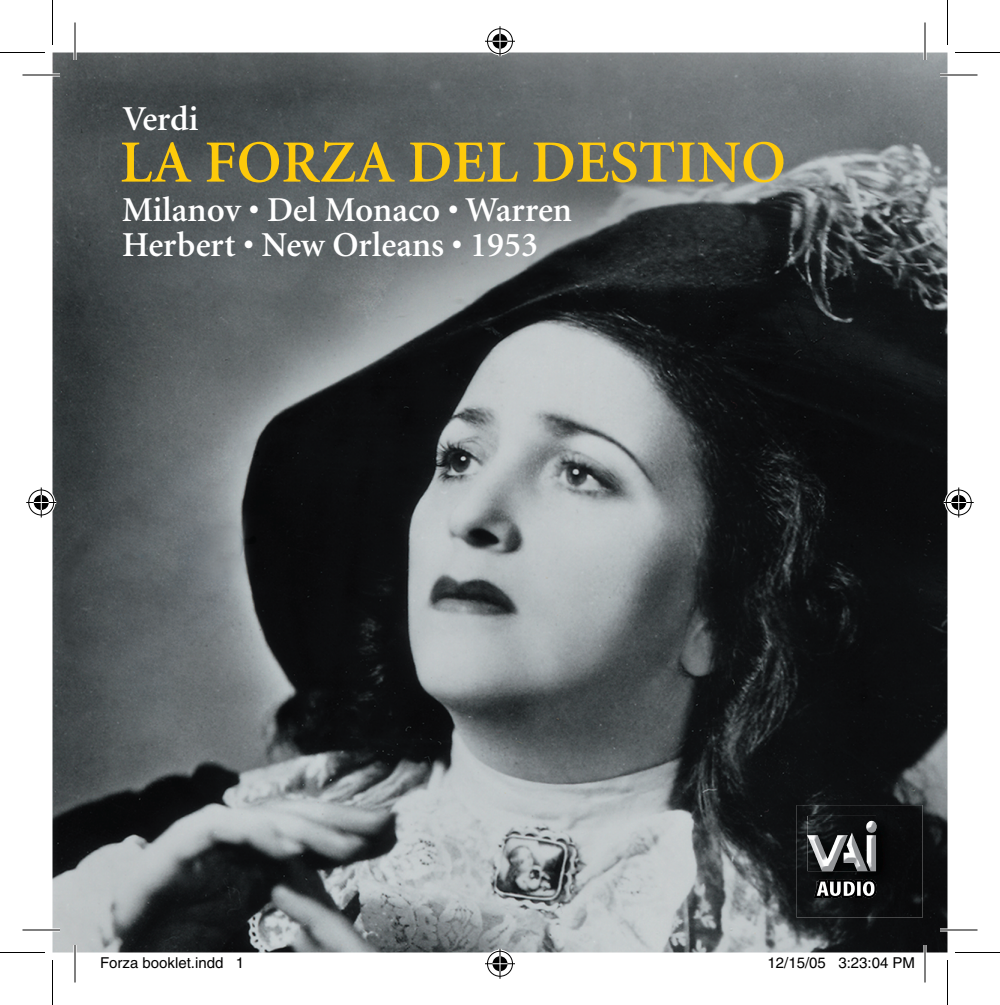
<style>
.page{position:relative;width:1000px;height:1005px;background:#fff}
.page>*{position:absolute;margin:0;border:0;box-sizing:border-box;transform-origin:0 0}
.t1{font:600 60px "Minion";color:#feca0a}
.t2{font:600 35px/35px "Minion";color:#fff}
.t3{font:15px "Helvetica";color:#000}
</style>
<div class="page">
<img style="left:52px;top:53px;width:895px;height:900px">
<img style="left:797px;top:805px;width:126px;height:113px">
<img style="left:814px;top:879px;width:63px;height:19px">
<img style="left:817px;top:881px;width:58px;height:15px">
<img style="left:808px;top:816px;width:68px;height:55px">
<svg style="left:22px;top:73px;width:38px;height:4px"></svg>
<svg style="left:940px;top:73px;width:38px;height:4px"></svg>
<svg style="left:22px;top:928px;width:38px;height:4px"></svg>
<svg style="left:940px;top:928px;width:38px;height:4px"></svg>
<svg style="left:73px;top:22px;width:4px;height:38px"></svg>
<svg style="left:73px;top:945px;width:4px;height:37px"></svg>
<svg style="left:923px;top:22px;width:4px;height:38px"></svg>
<svg style="left:923px;top:945px;width:4px;height:37px"></svg>
<hr style="left:22px;top:75px;width:38px;height:1px;background:#000">
<hr style="left:940px;top:75px;width:38px;height:1px;background:#000">
<hr style="left:22px;top:930px;width:38px;height:1px;background:#000">
<hr style="left:940px;top:930px;width:38px;height:1px;background:#000">
<hr style="left:75px;top:22px;width:1px;height:38px;background:#000">
<hr style="left:75px;top:945px;width:1px;height:37px;background:#000">
<hr style="left:925px;top:22px;width:1px;height:38px;background:#000">
<hr style="left:925px;top:945px;width:1px;height:37px;background:#000">
<hr style="left:0;top:52px;width:45px;height:1px;background:#000">
<hr style="left:955px;top:52px;width:45px;height:1px;background:#000">
<hr style="left:0;top:952px;width:45px;height:1px;background:#000">
<hr style="left:955px;top:952px;width:45px;height:1px;background:#000">
<hr style="left:52px;top:0;width:1px;height:45px;background:#000">
<hr style="left:52px;top:960px;width:1px;height:45px;background:#000">
<hr style="left:947px;top:0;width:1px;height:45px;background:#000">
<hr style="left:947px;top:960px;width:1px;height:45px;background:#000">
<div style="left:486px;top:27px;width:28px;height:28px;border:3px solid #fff;border-radius:50%"></div>
<hr style="left:485px;top:40px;width:30px;height:3px;background:#fff">
<svg style="left:498px;top:26px;width:4px;height:30px"></svg>
<div style="left:491px;top:32px;width:18px;height:18px;border:3px solid #fff;border-radius:50%"></div>
<div style="left:487px;top:28px;width:26px;height:26px;border:1px solid #000;border-radius:50%"></div>
<hr style="left:485px;top:41px;width:30px;height:1px;background:#000">
<hr style="left:500px;top:26px;width:1px;height:30px;background:#000">
<svg style="left:492px;top:34px;width:16px;height:15px"></svg>
<div style="left:486px;top:950px;width:28px;height:28px;border:3px solid #fff;border-radius:50%"></div>
<hr style="left:485px;top:962px;width:30px;height:3px;background:#fff">
<svg style="left:498px;top:949px;width:4px;height:30px"></svg>
<div style="left:491px;top:955px;width:18px;height:18px;border:3px solid #fff;border-radius:50%"></div>
<div style="left:487px;top:951px;width:26px;height:26px;border:1px solid #000;border-radius:50%"></div>
<hr style="left:485px;top:963px;width:30px;height:1px;background:#000">
<hr style="left:500px;top:949px;width:1px;height:30px;background:#000">
<svg style="left:492px;top:956px;width:16px;height:15px"></svg>
<div style="left:27px;top:488px;width:28px;height:29px;border:3px solid #fff;border-radius:50%"></div>
<hr style="left:26px;top:501px;width:30px;height:3px;background:#fff">
<hr style="left:40px;top:488px;width:3px;height:30px;background:#fff">
<div style="left:32px;top:493px;width:18px;height:19px;border:3px solid #fff;border-radius:50%"></div>
<div style="left:28px;top:490px;width:26px;height:25px;border:1px solid #000;border-radius:50%"></div>
<hr style="left:26px;top:502px;width:30px;height:1px;background:#000">
<hr style="left:41px;top:488px;width:1px;height:30px;background:#000">
<svg style="left:34px;top:495px;width:15px;height:15px"></svg>
<div style="left:945px;top:488px;width:28px;height:29px;border:3px solid #fff;border-radius:50%"></div>
<hr style="left:944px;top:501px;width:30px;height:3px;background:#fff">
<hr style="left:957px;top:488px;width:3px;height:30px;background:#fff">
<div style="left:950px;top:493px;width:18px;height:19px;border:3px solid #fff;border-radius:50%"></div>
<div style="left:946px;top:490px;width:26px;height:25px;border:1px solid #000;border-radius:50%"></div>
<hr style="left:944px;top:502px;width:30px;height:1px;background:#000">
<hr style="left:958px;top:488px;width:1px;height:30px;background:#000">
<svg style="left:951px;top:495px;width:15px;height:15px"></svg>
<div style="left:151px;top:959px;width:8px;height:9px;border:1px solid #fff;border-radius:50%"></div>
<div style="left:152px;top:960px;width:6px;height:7px;border:1px solid #fff;border-radius:50%"></div>
<div style="left:159px;top:959px;width:9px;height:9px;border:1px solid #fff;border-radius:50%"></div>
<svg style="left:161px;top:959px;width:7px;height:9px"></svg>
<div style="left:811px;top:958px;width:5px;height:9px;border:1px solid #fff;border-radius:50%"></div>
<div style="left:809px;top:956px;width:8px;height:12px;border:1px solid #fff;border-radius:50%"></div>
<div style="left:873px;top:958px;width:6px;height:9px;border:1px solid #fff;border-radius:50%"></div>
<div style="left:872px;top:956px;width:8px;height:12px;border:1px solid #fff;border-radius:50%"></div>
<svg style="left:879px;top:952px;width:36px;height:13px"></svg>
<p class="t2" style="left:123px;top:103px;width:77px">Verdi</p>
<h1 class="t1" style="left:120px;top:132px;width:667px">LA FORZA DEL DESTINO</h1>
<p class="t2" style="left:122px;top:194px;width:451px">Milanov • Del Monaco • Warren<br>Herbert • New Orleans • 1953</p>
<p class="t3" style="left:100px;top:954px;width:146px">Forza booklet.indd 1</p>
<p class="t3" style="left:768px;top:954px;width:149px">12/15/05 3:23:04 PM</p>
</div>
